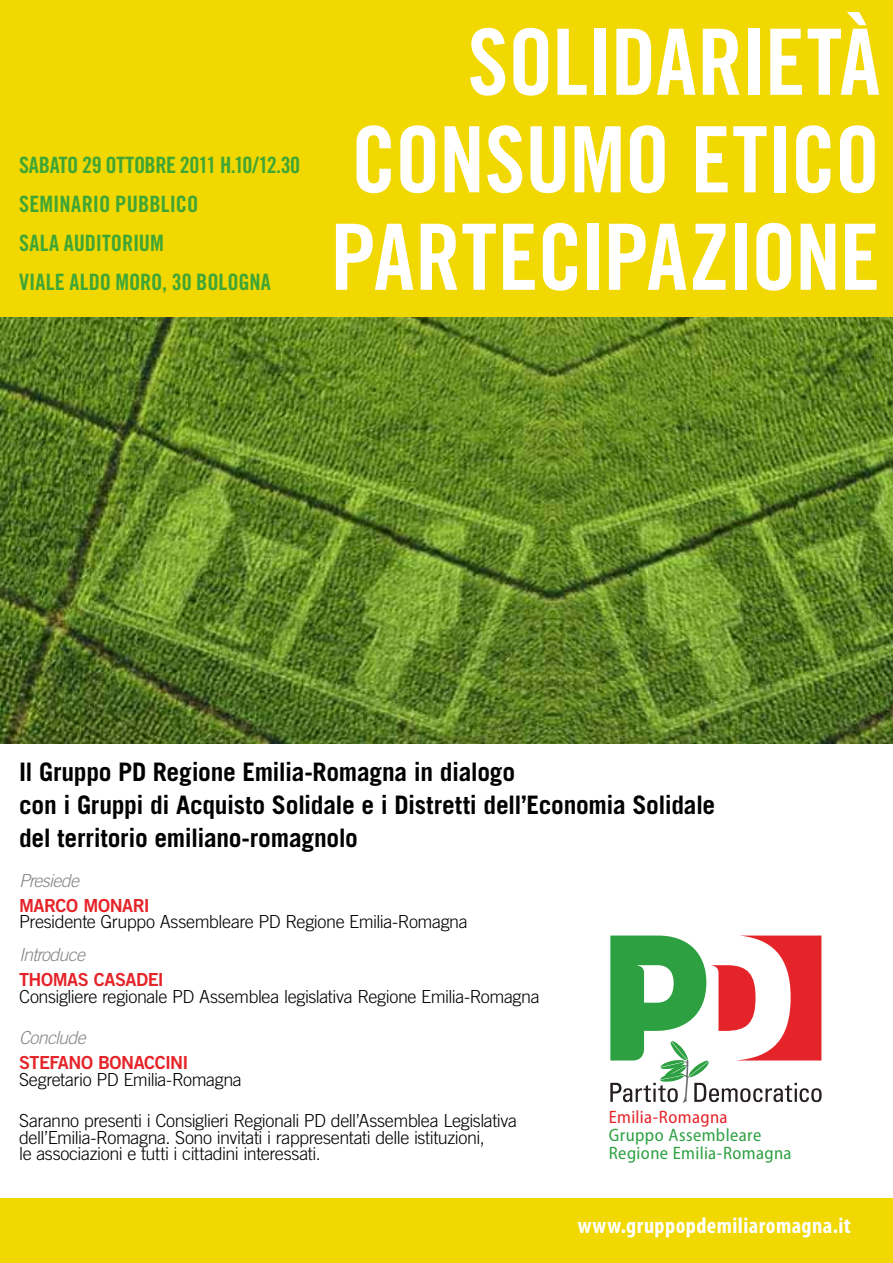
<style>
.page{position:relative;width:893px;height:1263px;background:#fff}
.page>*{position:absolute;margin:0;border:0;box-sizing:border-box;transform-origin:0 0}
.t1{font:91.5px/97.5px "Trade Gothic LT Std Bd Cn 20";letter-spacing:-.015em;color:#fff}
.t2{font:700 25.5px/33px "Trade Gothic LT Std";letter-spacing:-.015em;color:#000}
.t3{font:22.5px/39px "Trade Gothic LT Std Bd Cn 20";letter-spacing:-.005em;color:#3fa535}
.t4{font:700 condensed 22.5px "Myriad Pro";letter-spacing:.02em;color:#fff}
.t5{font:300 18px/16.5px "Trade Gothic LT Std";letter-spacing:-.025em;color:#000}
.t6{font:18px "Trade Gothic LT Std Bd 2";letter-spacing:-.025em;color:#e52429}
.t7{font:semi-condensed 18px/18px "Myriad Pro";letter-spacing:.02em;color:#2da042}
.t8{font:italic 300 18px "Trade Gothic LT Std";letter-spacing:-.045em;color:#878787}
.t9{font:semi-condensed 18px "Myriad Pro";letter-spacing:.02em;color:#e52429}
</style>
<div class="page">
<div style="left:0;top:0;width:893px;height:318px;background:#f0d800"></div>
<svg style="left:610px;top:935px;width:212px;height:168px"></svg>
<img style="left:0;top:318px;width:893px;height:425px">
<div style="left:0;top:1198px;width:893px;height:65px;background:#f0d800"></div>
<p class="t3" style="left:19px;top:145px;width:283px;text-indent:136px">RE 2011 H.10/12.30<br>SEMINARIO PUBBLICO<br>SALA AUDITORIUM<br>VIALE ALDO MORO, 30 BOLOGNA</p>
<p class="t3" style="left:19px;top:145px;width:97px">SABATO 29 OTTOB</p>
<h1 class="t1" style="left:330px;top:13px;width:551px;text-indent:137px">SOLIDARIETÀ<br>CONSUMO ETICO<br>PARTECIPAZIONE</h1>
<h2 class="t2" style="left:19px;top:755px;width:698px">Il Gruppo PD Regione Emilia-Romagna in dialogo<br>con i Gruppi di Acquisto Solidale e i Distretti dell’Economia Solidale del territorio emiliano-romagnolo</h2>
<p class="t8" style="left:19px;top:870px;width:61px">Presiede</p>
<p class="t6" style="left:19px;top:894px;width:132px">MARCO MONARI</p>
<p class="t5" style="left:19px;top:913px;width:450px">Presidente Gruppo Assembleare PD Regione Emilia-Romagna</p>
<p class="t8" style="left:19px;top:944px;width:67px">Introduce</p>
<p class="t6" style="left:19px;top:969px;width:146px">THOMAS CASADEI</p>
<p class="t5" style="left:19px;top:988px;width:522px">Consigliere regionale PD Assemblea legislativa Regione Emilia-Romagna</p>
<p class="t8" style="left:19px;top:1027px;width:68px">Conclude</p>
<p class="t6" style="left:19px;top:1052px;width:171px">STEFANO BONACCINI</p>
<p class="t5" style="left:19px;top:1071px;width:224px">Segretario PD Emilia-Romagna</p>
<p class="t5" style="left:19px;top:1112px;width:499px">Saranno presenti i Consiglieri Regionali PD dell’Assemblea Legislativa dell’Emilia-Romagna. Sono invitati i rappresentati delle istituzioni,<br>le associazioni e tutti i cittadini interessati.</p>
<p class="t9" style="left:609px;top:1107px;width:120px">Emilia-Romagna</p>
<p class="t7" style="left:609px;top:1126px;width:184px">Gruppo Assembleare<br>Regione Emilia-Romagna</p>
<p class="t4" style="left:578px;top:1211px;width:274px">www.gruppopdemiliaromagna.it</p>
</div>
